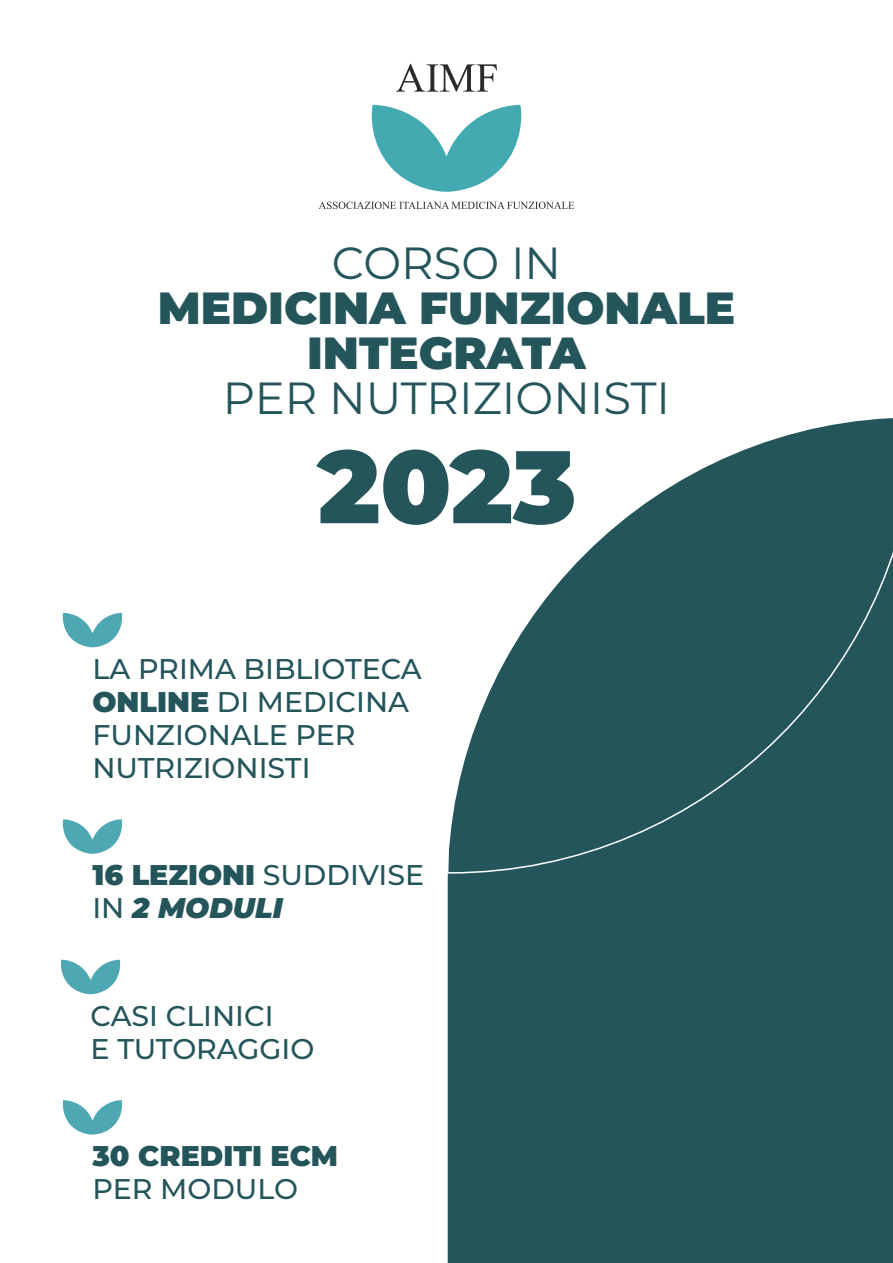
<style>
.page{position:relative;width:893px;height:1263px;background:#fff}
.page>*{position:absolute;margin:0;border:0;box-sizing:border-box;transform-origin:0 0}
.t1{font:900 102.9px "Montserrat";color:#23555b}
.t2{font:900 45px/45px "Montserrat";color:#23555b;text-align:center}
.t3{font:45px "Montserrat";color:#23555b}
.t4{font:500 28.5px/33px "Montserrat";color:#23555b}
.t5{font:900 28.5px "Montserrat";color:#23555b}
.s1{font-weight:400}
.s2{font-weight:900}
.s3{font-weight:900;font-style:italic}
</style>
<div class="page">
<div style="left:448px;top:874px;width:445px;height:389px;background:#23555b"></div>
<svg style="left:447px;top:104px;width:446px;height:770px"></svg>
<svg style="left:371px;top:105px;width:152px;height:87px"></svg>
<svg style="left:396px;top:64px;width:101px;height:28px"></svg>
<svg style="left:319px;top:202px;width:255px;height:7px"></svg>
<svg style="left:62px;top:613px;width:60px;height:34px"></svg>
<svg style="left:62px;top:819px;width:60px;height:35px"></svg>
<svg style="left:61px;top:960px;width:60px;height:34px"></svg>
<svg style="left:62px;top:1100px;width:60px;height:34px"></svg>
<p class="t2" style="left:158px;top:238px;width:579px"><span class="s1">CORSO IN<br></span>MEDICINA FUNZIONALE<br>INTEGRATA</p>
<p class="t3" style="left:223px;top:367px;width:449px">PER NUTRIZIONISTI</p>
<p class="t1" style="left:318px;top:409px;width:260px">2023</p>
<p class="t4" style="left:92px;top:651px;width:331px">LA PRIMA BIBLIOTECA<br><span class="s2">ONLINE</span> DI MEDICINA<br>FUNZIONALE PER<br>NUTRIZIONISTI</p>
<p class="t4" style="left:92px;top:857px;width:333px"><span class="s2">16 LEZIONI</span> SUDDIVISE<br>IN <span class="s3">2 MODULI</span></p>
<p class="t4" style="left:91px;top:998px;width:225px">CASI CLINICI<br>E TUTORAGGIO</p>
<p class="t5" style="left:92px;top:1135px;width:247px">30 CREDITI ECM</p>
<p class="t4" style="left:92px;top:1171px;width:207px">PER MODULO</p>
</div>
